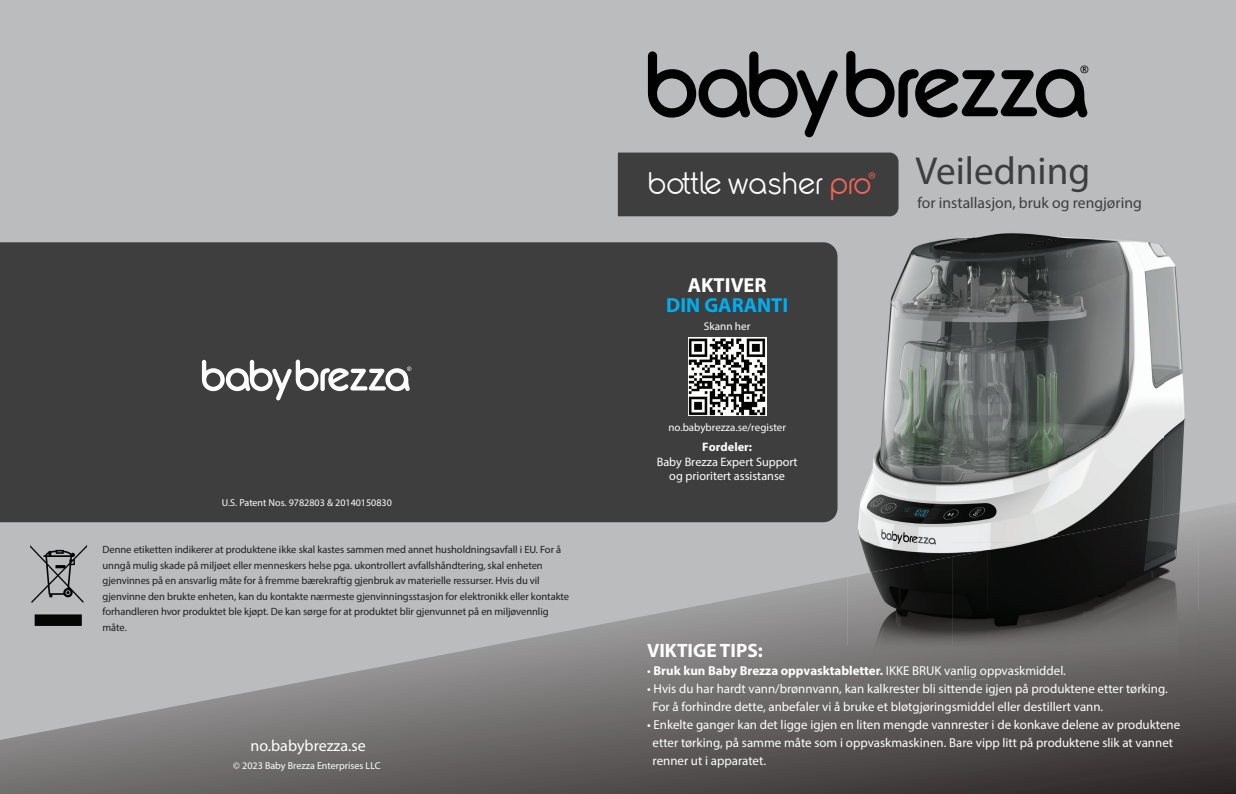
<style>
.page{position:relative;width:1236px;height:794px;background:#babcbe}
.page>*{position:absolute;margin:0;border:0;box-sizing:border-box;transform-origin:0 0}
.t1{font:39.1px "Myriad Pro";color:#3e3e3f}
.t2{font:30.7px "Baby Brezza";letter-spacing:-.01em;color:#fff}
.t3{font:300 20.8px "Agenda";color:#010101}
.t4{font:700 20.4px "Myriad Pro";color:#00aeef}
.t5{font:700 20.4px "Myriad Pro";color:#fff}
.t6{font:700 19.4px "Myriad Pro";color:#fff}
.t7{font:16px "Myriad Pro";color:#fff}
.t8{font:15.6px "Myriad Pro";color:#3e3e3f}
.t9{font:12.9px/18px "Myriad Pro";color:#fff}
.t10{font:700 12.9px "Myriad Pro";color:#fff}
.t11{font:12.3px/14.7px "Myriad Pro";color:#fff;text-align:center}
.t12{font:700 12.3px "Myriad Pro";color:#fff}
.t13{font:11.2px "Myriad Pro";color:#fff}
.t14{font:10.9px "Myriad Pro";color:#fff}
.t15{font:10.6px/15.6px "Myriad Pro";letter-spacing:-.005em;color:#211e1e}
.t16{font:10px "Myriad Pro";color:#fff}
.s1{color:#f26655}
.s2{font-weight:400}
</style>
<div class="page">
<svg style="left:0;top:502px;width:1236px;height:292px"></svg>
<img style="left:881px;top:233px;width:282px;height:205px">
<img style="left:1163px;top:249px;width:35px;height:260px">
<img style="left:847px;top:438px;width:211px;height:104px">
<img style="left:1058px;top:438px;width:105px;height:92px">
<img style="left:847px;top:542px;width:141px;height:14px">
<img style="left:988px;top:530px;width:105px;height:81px">
<img style="left:1093px;top:509px;width:105px;height:102px">
<img style="left:847px;top:556px;width:106px;height:123px">
<img style="left:953px;top:550px;width:35px;height:129px">
<img style="left:988px;top:611px;width:210px;height:68px">
<svg style="left:648px;top:51px;width:190px;height:87px"></svg>
<svg style="left:846px;top:51px;width:242px;height:67px"></svg>
<div style="left:618px;top:153px;width:280px;height:63px;background:#3e3e3f"></div>
<div style="left:0;top:242px;width:837px;height:280px;background:#3e3e3f"></div>
<svg style="left:202px;top:359px;width:209px;height:42px;background:#747475"></svg>
<img style="left:688px;top:337px;width:78px;height:79px">
<svg style="left:30px;top:545px;width:57px;height:81px"></svg>
<p class="t16" style="left:222px;top:496px;width:171px">U.S. Patent Nos. 9782803 &amp; 20140150830</p>
<p class="t15" style="left:103px;top:541px;width:468px">Denne etiketten indikerer at produktene ikke skal kastes sammen med annet husholdningsavfall i EU. For å unngå mulig skade på miljøet eller menneskers helse pga. ukontrollert avfallshåndtering, skal enheten gjenvinnes på en ansvarlig måte for å fremme bærekraftig gjenbruk av materielle ressurser. Hvis du vil gjenvinne den brukte enheten, kan du kontakte nærmeste gjenvinningsstasjon for elektronikk eller kontakte forhandleren hvor produktet ble kjøpt. De kan sørge for at produktet blir gjenvunnet på en miljøvennlig måte.</p>
<h3 class="t7" style="left:251px;top:736px;width:117px">no.babybrezza.se</h3>
<p class="t16" style="left:233px;top:759px;width:149px">© 2023 Baby Brezza Enterprises LLC</p>
<h2 class="t2" style="left:648px;top:161px;width:230px">bottle washer <span class="s1">pro</span><sup>®</sup></h2>
<h3 class="t5" style="left:688px;top:272px;width:80px">AKTIVER</h3>
<h3 class="t4" style="left:666px;top:292px;width:124px">DIN GARANTI</h3>
<p class="t13" style="left:704px;top:319px;width:48px">Skann her</p>
<p class="t14" style="left:668px;top:420px;width:119px">no.babybrezza.se/register</p>
<p class="t12" style="left:702px;top:438px;width:51px">Fordeler:</p>
<p class="t11" style="left:657px;top:454px;width:142px">Baby Brezza Expert Support og prioritert assistanse</p>
<h3 class="t3" style="left:1080px;top:61px;width:11px">®</h3>
<h1 class="t1" style="left:915px;top:146px;width:176px">Veiledning</h1>
<h3 class="t8" style="left:917px;top:193px;width:226px">for installasjon, bruk og rengjøring</h3>
<h3 class="t6" style="left:647px;top:638px;width:117px">VIKTIGE TIPS:</h3>
<p class="t10" style="left:647px;top:662px;width:420px"><span class="s2">•</span> Bruk kun Baby Brezza oppvasktabletter. <span class="s2">IKKE BRUK vanlig oppvaskmiddel.</span></p>
<p class="t9" style="left:653px;top:680px;width:517px;text-indent:-5px">• Hvis du har hardt vann/brønnvann, kan kalkrester bli sittende igjen på produktene etter tørking.<br>For å forhindre dette, anbefaler vi å bruke et bløtgjøringsmiddel eller destillert vann.</p>
<p class="t9" style="left:653px;top:716px;width:529px;text-indent:-5px">• Enkelte ganger kan det ligge igjen en liten mengde vannrester i de konkave delene av produktene etter tørking, på samme måte som i oppvaskmaskinen. Bare vipp litt på produktene slik at vannet renner ut i apparatet.</p>
</div>
